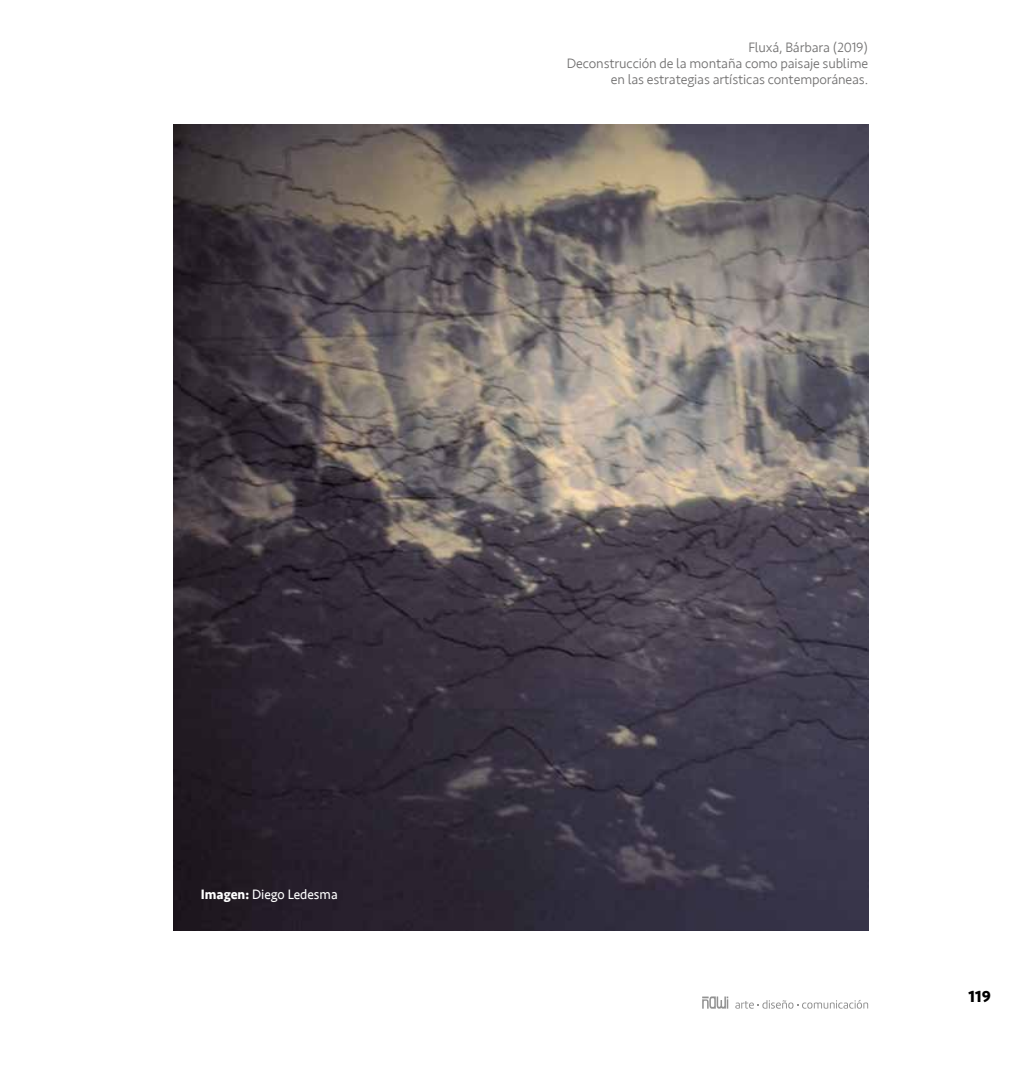
<style>
.page{position:relative;width:1017px;height:1067px;background:#fff}
.page>*{position:absolute;margin:0;border:0;box-sizing:border-box;transform-origin:0 0}
.t1{font:700 16.62px "Seravek";color:#000}
.t2{font:300 14px/15.8px "Seravek";letter-spacing:-.01em;color:#706f6f;text-align:right}
.t3{font:14px "Seravek";color:#fff;scale:.95 1}
.s1{font-weight:700}
</style>
<div class="page">
<svg style="left:702px;top:996px;width:26px;height:12px"></svg>
<svg style="left:735px;top:1000px;width:133px;height:8px"></svg>
<img style="left:174px;top:124px;width:694px;height:806px">
<p class="t2" style="left:567px;top:40px;width:303px">Fluxá, Bárbara (2019)<br>Deconstrucción de la montaña como paisaje sublime en las estrategias artísticas contemporáneas.</p>
<p class="t3" style="left:201px;top:883px;width:145px"><span class="s1">Imagen:</span> Diego Ledesma</p>
<p class="t1" style="left:968px;top:983px;width:24px">119</p>
</div>
